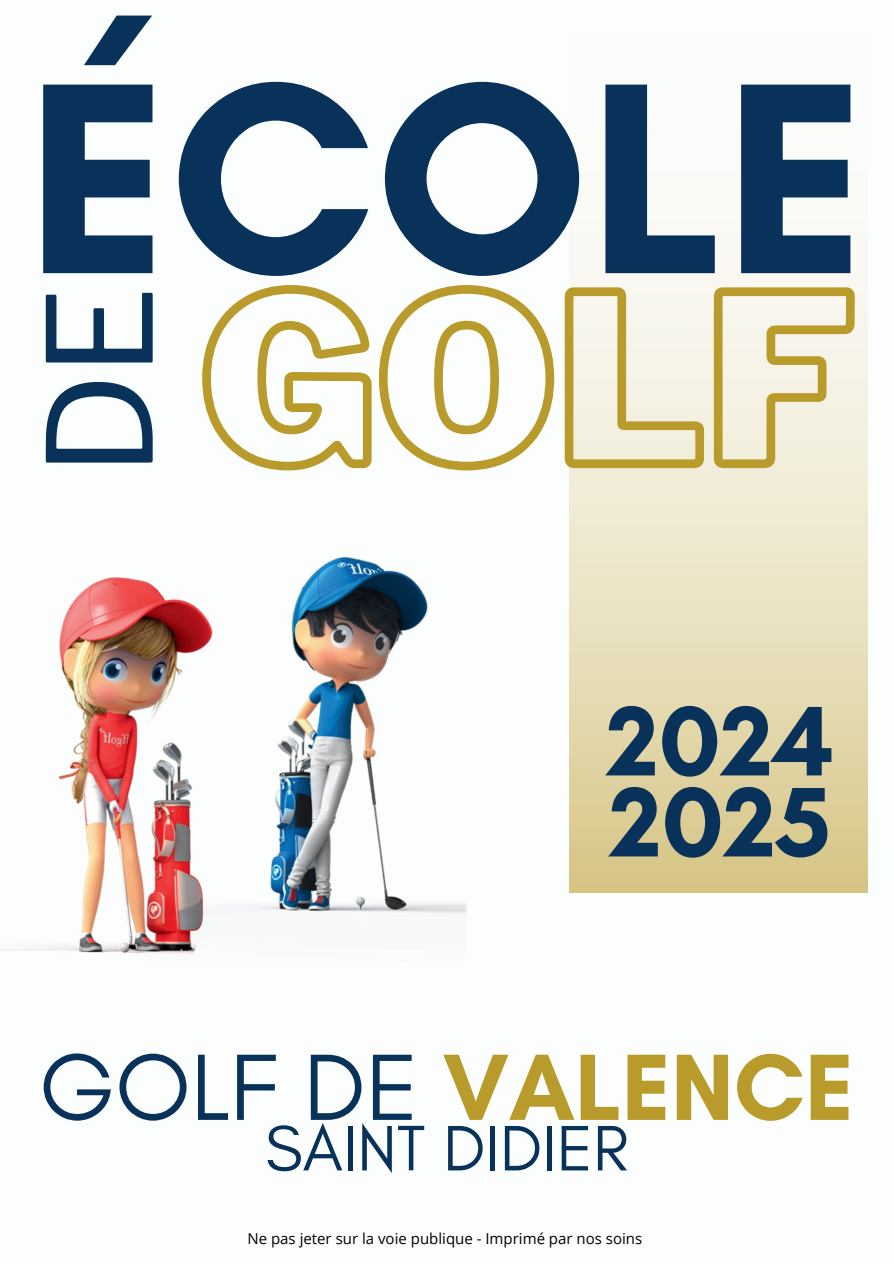
<style>
.page{position:relative;width:894px;height:1264px;background:#fff}
.page>*{position:absolute;margin:0;border:0;box-sizing:border-box;transform-origin:0 0}
.t1{font:700 277.2px "Glacial Indifference";color:#09325b}
.t2{font:143.85px "Libre Franklin";color:#09325b}
.t3{font:700 100.65px/81px "Glacial Indifference";color:#09325b}
.t4{font:700 95.85px "Glacial Indifference";color:#b99b2c}
.t5{font:65.4px "Glacial Indifference";color:#09325b}
.t6{font:15px "Open Sans";color:#000}
.s1{font-weight:400;color:#09325b}
</style>
<div class="page">
<svg style="left:569px;top:234px;width:298px;height:659px;background:#e7ddb9"></svg>
<svg style="left:202px;top:280px;width:656px;height:196px"></svg>
<img style="left:1px;top:556px;width:465px;height:398px">
<h1 class="t1" style="left:27px;top:7px;width:841px">ÉCOLE</h1>
<h2 class="t2" style="left:14px;top:476px;width:192px;rotate:-90deg">DE</h2>
<h3 class="t3" style="left:606px;top:699px;width:228px">2024<br>2025</h3>
<h3 class="t4" style="left:39px;top:1027px;width:816px"><span class="s1">GOLF DE</span> VALENCE</h3>
<h3 class="t5" style="left:265px;top:1111px;width:365px">SAINT DIDIER</h3>
<p class="t6" style="left:247px;top:1228px;width:396px">Ne pas jeter sur la voie publique - Imprimé par nos soins</p>
</div>
